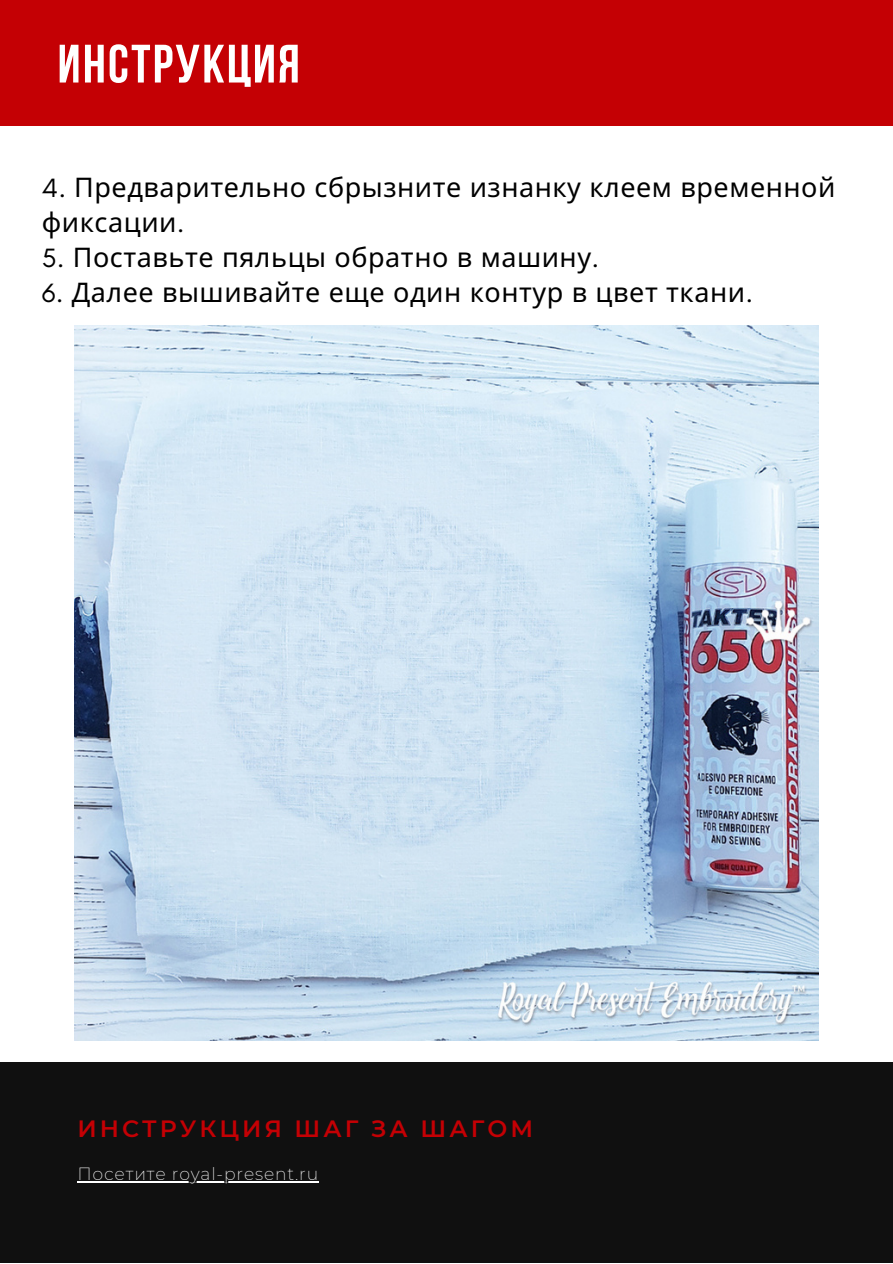
<style>
.page{position:relative;width:893px;height:1264px;background:#fff}
.page>*{position:absolute;margin:0;border:0;box-sizing:border-box;transform-origin:0 0}
.t1{font:54px "Bebas Neue Cyrillic";letter-spacing:.04em;color:#fff}
.t2{font:27px/34.8px "Noto Sans";letter-spacing:.02em;color:#000}
.t3{font:600 23.55px "Montserrat";letter-spacing:.13em;color:#c40004}
.t4{font:200 17.25px "Montserrat";letter-spacing:.05em;color:#fff}
.s1{font-family:"Glacial Indifference"}
</style>
<div class="page">
<div style="left:0;top:1062px;width:892px;height:200px;background:#101010"></div>
<hr style="left:77px;top:1180px;width:242px;height:2px;background:#fff">
<div style="left:0;top:0;width:892px;height:125px;background:#c40004"></div>
<img style="left:75px;top:325px;width:743px;height:715px">
<p class="t1" style="left:57px;top:42px;width:244px">ИНСТРУКЦИЯ</p>
<p class="t2" style="left:42px;top:169px;width:795px"><span class="s1">4.</span> Предварительно сбрызните изнанку клеем временной фиксации<span class="s1">.</span></p>
<p class="t2" style="left:42px;top:239px;width:558px"><span class="s1">5.</span> Поставьте пяльцы обратно в машину<span class="s1">.</span></p>
<p class="t2" style="left:42px;top:274px;width:712px"><span class="s1">6.</span> Далее вышивайте еще один контур в цвет ткани<span class="s1">.</span></p>
<p class="t3" style="left:77px;top:1114px;width:457px">ИНСТРУКЦИЯ ШАГ ЗА ШАГОМ</p>
<p class="t4" style="left:77px;top:1162px;width:242px">Посетите royal-present.ru</p>
</div>
